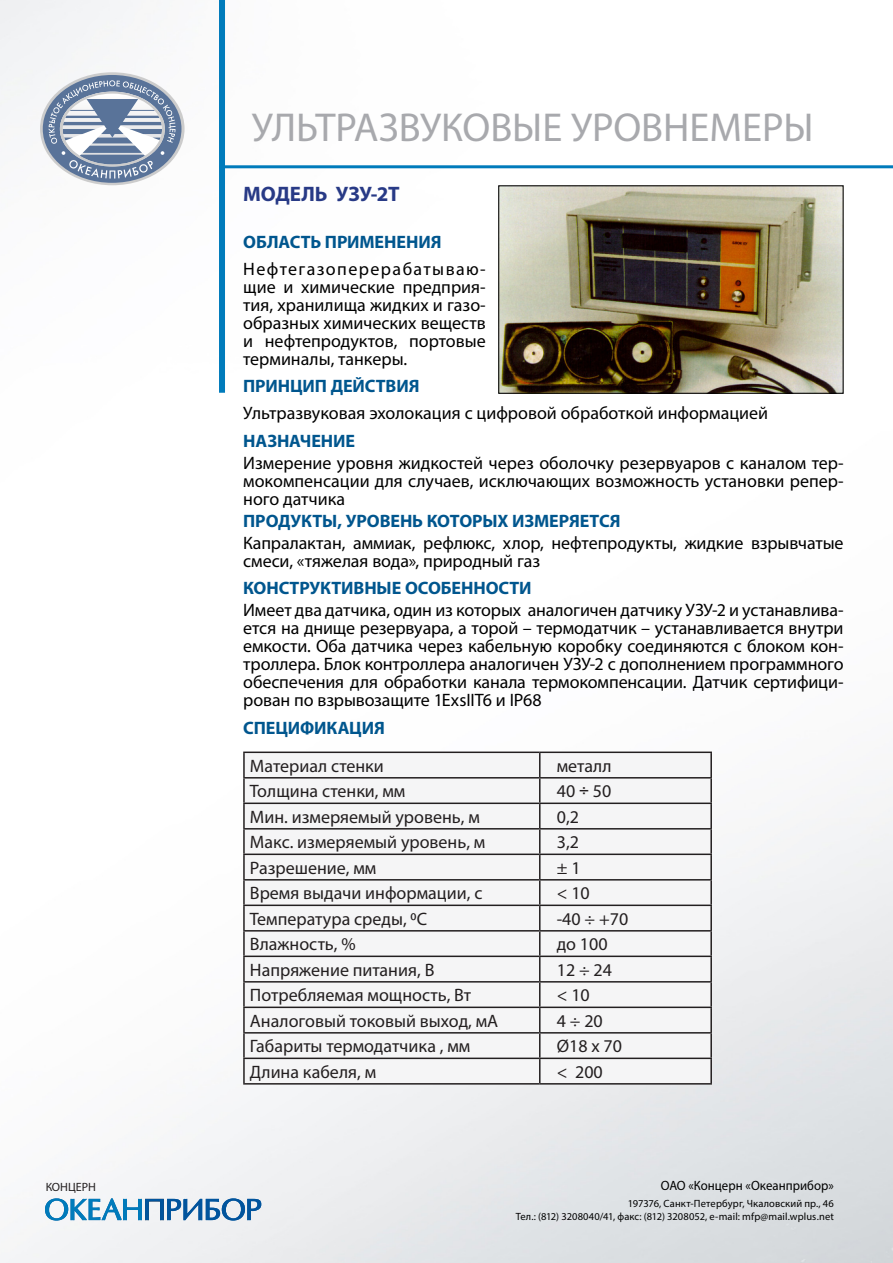
<style>
.page{position:relative;width:893px;height:1263px;background:#fff}
.page>*{position:absolute;margin:0;border:0;box-sizing:border-box;transform-origin:0 0}
.t1{font:40.5px "Myriad Pro";color:#a8a9ad}
.t2{font:700 21px "Myriad Pro";letter-spacing:-.01em;color:#283a86}
.t3{font:18px/18px "Myriad Pro";color:#000;text-align:justify}
.t4{font:18px "Myriad Pro";color:#231f20}
.t5{font:700 18px "Myriad Pro";letter-spacing:-.005em;color:#00568e}
.planst_list_head{font:13.5px "Myriad Pro";color:#000;scale:.95 1}
.t6{font:12px "Myriad Pro";color:#231f20}
.plants_list_addr{font:10.5px/12.6px "Myriad Pro";letter-spacing:.01em;color:#000;text-align:right}
.s1{font-family:"Arial"}
</style>
<div class="page">
<img style="left:0;top:0;width:893px;height:1263px">
<hr style="left:220px;top:0;width:4px;height:393px;background:#007bbb">
<hr style="left:219px;top:166px;width:674px;height:2px;background:#007bbb">
<svg style="left:45px;top:1198px;width:216px;height:22px"></svg>
<svg style="left:40px;top:72px;width:145px;height:113px"></svg>
<div style="left:43px;top:75px;width:138px;height:108px;background:#597399;border-radius:50%"></div>
<svg style="left:49px;top:80px;width:127px;height:99px"></svg>
<img style="left:500px;top:187px;width:342px;height:205px">
<div style="left:498px;top:185px;width:346px;height:209px;border:1px solid #000"></div>
<div style="left:245px;top:753px;width:465px;height:330px;background:#f5f5f6"></div>
<hr style="left:243px;top:751px;width:297px;height:2px;background:#231f20">
<hr style="left:243px;top:753px;width:2px;height:24px;background:#231f20">
<hr style="left:540px;top:751px;width:172px;height:2px;background:#231f20">
<hr style="left:710px;top:753px;width:2px;height:24px;background:#231f20">
<hr style="left:243px;top:777px;width:297px;height:1px;background:#231f20">
<hr style="left:243px;top:778px;width:2px;height:24px;background:#231f20">
<hr style="left:540px;top:777px;width:172px;height:1px;background:#231f20">
<hr style="left:710px;top:778px;width:2px;height:24px;background:#231f20">
<hr style="left:243px;top:802px;width:297px;height:2px;background:#231f20">
<hr style="left:243px;top:804px;width:2px;height:24px;background:#231f20">
<hr style="left:540px;top:802px;width:172px;height:2px;background:#231f20">
<hr style="left:710px;top:804px;width:2px;height:24px;background:#231f20">
<hr style="left:243px;top:828px;width:297px;height:1px;background:#231f20">
<hr style="left:243px;top:829px;width:2px;height:24px;background:#231f20">
<hr style="left:540px;top:828px;width:172px;height:1px;background:#231f20">
<hr style="left:710px;top:829px;width:2px;height:24px;background:#231f20">
<hr style="left:243px;top:853px;width:297px;height:2px;background:#231f20">
<hr style="left:243px;top:855px;width:2px;height:24px;background:#231f20">
<hr style="left:540px;top:853px;width:172px;height:2px;background:#231f20">
<hr style="left:710px;top:855px;width:2px;height:24px;background:#231f20">
<hr style="left:243px;top:879px;width:297px;height:1px;background:#231f20">
<hr style="left:243px;top:880px;width:2px;height:24px;background:#231f20">
<hr style="left:540px;top:879px;width:172px;height:1px;background:#231f20">
<hr style="left:710px;top:880px;width:2px;height:24px;background:#231f20">
<hr style="left:243px;top:904px;width:297px;height:2px;background:#231f20">
<hr style="left:243px;top:906px;width:2px;height:24px;background:#231f20">
<hr style="left:540px;top:904px;width:172px;height:2px;background:#231f20">
<hr style="left:710px;top:906px;width:2px;height:24px;background:#231f20">
<hr style="left:243px;top:930px;width:297px;height:1px;background:#231f20">
<hr style="left:243px;top:931px;width:2px;height:24px;background:#231f20">
<hr style="left:540px;top:930px;width:172px;height:1px;background:#231f20">
<hr style="left:710px;top:931px;width:2px;height:24px;background:#231f20">
<hr style="left:243px;top:955px;width:297px;height:2px;background:#231f20">
<hr style="left:243px;top:957px;width:2px;height:24px;background:#231f20">
<hr style="left:540px;top:955px;width:172px;height:2px;background:#231f20">
<hr style="left:710px;top:957px;width:2px;height:24px;background:#231f20">
<hr style="left:243px;top:981px;width:297px;height:1px;background:#231f20">
<hr style="left:243px;top:982px;width:2px;height:24px;background:#231f20">
<hr style="left:540px;top:981px;width:172px;height:1px;background:#231f20">
<hr style="left:710px;top:982px;width:2px;height:24px;background:#231f20">
<hr style="left:243px;top:1006px;width:297px;height:2px;background:#231f20">
<hr style="left:243px;top:1008px;width:2px;height:24px;background:#231f20">
<hr style="left:540px;top:1006px;width:172px;height:2px;background:#231f20">
<hr style="left:710px;top:1008px;width:2px;height:24px;background:#231f20">
<hr style="left:243px;top:1032px;width:297px;height:1px;background:#231f20">
<hr style="left:243px;top:1033px;width:2px;height:24px;background:#231f20">
<hr style="left:540px;top:1032px;width:172px;height:1px;background:#231f20">
<hr style="left:710px;top:1033px;width:2px;height:24px;background:#231f20">
<hr style="left:243px;top:1057px;width:297px;height:2px;background:#231f20">
<hr style="left:243px;top:1059px;width:2px;height:24px;background:#231f20">
<hr style="left:540px;top:1057px;width:172px;height:2px;background:#231f20">
<svg style="left:539px;top:753px;width:1px;height:330px"></svg>
<hr style="left:710px;top:1059px;width:2px;height:24px;background:#231f20">
<hr style="left:243px;top:1083px;width:297px;height:1px;background:#231f20">
<hr style="left:540px;top:1083px;width:172px;height:1px;background:#231f20">
<p class="t6" style="left:46px;top:1180px;width:52px">КОНЦЕРН</p>
<p class="t1" style="left:252px;top:102px;width:564px">УЛЬТРАЗВУКОВЫЕ УРОВНЕМЕРЫ</p>
<p class="t2" style="left:243px;top:180px;width:158px">МОДЕЛЬ УЗУ-2Т</p>
<p class="t5" style="left:243px;top:230px;width:200px">ОБЛАСТЬ ПРИМЕНЕНИЯ</p>
<p class="t3" style="left:243px;top:259px;width:244px">Нефтегазоперерабатываю&shy;щие и химические предприя&shy;тия, хранилища жидких и газо&shy;образных химических веществ и нефтепродуктов, портовые терминалы, танкеры.</p>
<p class="t5" style="left:243px;top:374px;width:178px">ПРИНЦИП ДЕЙСТВИЯ</p>
<p class="t3" style="left:243px;top:403px;width:527px">Ультразвуковая эхолокация с цифровой обработкой информацией</p>
<p class="t5" style="left:243px;top:429px;width:113px">НАЗНАЧЕНИЕ</p>
<p class="t3" style="left:243px;top:453px;width:602px">Измерение уровня жидкостей через оболочку резервуаров с каналом тер&shy;мокомпенсации для случаев, исключающих возможность установки репер&shy;ного датчика</p>
<p class="t5" style="left:243px;top:509px;width:379px">ПРОДУКТЫ, УРОВЕНЬ КОТОРЫХ ИЗМЕРЯЕТСЯ</p>
<p class="t3" style="left:243px;top:534px;width:602px">Капралактан, аммиак, рефлюкс, хлор, нефтепродукты, жидкие взрывчатые смеси, «тяжелая вода», природный газ</p>
<p class="t5" style="left:243px;top:576px;width:290px">КОНСТРУКТИВНЫЕ ОСОБЕННОСТИ</p>
<p class="t3" style="left:243px;top:601px;width:602px">Имеет два датчика, один из которых аналогичен датчику УЗУ-2 и устанавлива&shy;ется на днище резервуара, а торой – термодатчик – устанавливается внутри емкости. Оба датчика через кабельную коробку соединяются с блоком кон&shy;троллера. Блок контроллера аналогичен УЗУ-2 с дополнением программного обеспечения для обработки канала термокомпенсации. Датчик сертифици&shy;рован по взрывозащите 1ЕxsIIT6 и IP68</p>
<p class="t5" style="left:243px;top:716px;width:143px">СПЕЦИФИКАЦИЯ</p>
<p class="t4" style="left:250px;top:755px;width:135px">Материал стенки</p>
<p class="t4" style="left:557px;top:755px;width:56px">металл</p>
<p class="t4" style="left:250px;top:780px;width:157px">Толщина стенки, мм</p>
<p class="t4" style="left:557px;top:780px;width:56px">40 <span class="s1">÷</span> 50</p>
<p class="t4" style="left:250px;top:806px;width:231px">Мин. измеряемый уровень, м</p>
<p class="t4" style="left:557px;top:806px;width:24px">0,2</p>
<p class="t4" style="left:250px;top:831px;width:237px">Макс. измеряемый уровень, м</p>
<p class="t4" style="left:557px;top:831px;width:24px">3,2</p>
<p class="t4" style="left:250px;top:857px;width:128px">Разрешение, мм</p>
<p class="t4" style="left:557px;top:857px;width:25px">± 1</p>
<p class="t4" style="left:250px;top:882px;width:234px">Время выдачи информации, с</p>
<p class="t4" style="left:557px;top:882px;width:35px">&lt; 10</p>
<p class="t4" style="left:250px;top:908px;width:179px">Температура среды, 0С</p>
<p class="t4" style="left:557px;top:908px;width:73px">-40 ÷ +70</p>
<p class="t4" style="left:250px;top:933px;width:107px">Влажность, %</p>
<p class="t4" style="left:557px;top:933px;width:52px">до 100</p>
<p class="t4" style="left:250px;top:959px;width:186px">Напряжение питания, В</p>
<p class="t4" style="left:557px;top:959px;width:57px">12 ÷ 24</p>
<p class="t4" style="left:250px;top:984px;width:223px">Потребляемая мощность, Вт</p>
<p class="t4" style="left:557px;top:984px;width:35px">&lt; 10</p>
<p class="t4" style="left:250px;top:1010px;width:250px">Аналоговый токовый выход, мА</p>
<p class="t4" style="left:557px;top:1010px;width:48px">4 ÷ 20</p>
<p class="t4" style="left:250px;top:1035px;width:222px">Габариты термодатчика , мм</p>
<p class="t4" style="left:557px;top:1035px;width:67px">Ø18 х 70</p>
<p class="t4" style="left:250px;top:1061px;width:128px">Длина кабеля, м</p>
<p class="t4" style="left:557px;top:1061px;width:48px">&lt; 200</p>
<p class="planst_list_head" style="left:661px;top:1177px;width:184px">ОАО «Концерн «Океанприбор»</p>
<p class="plants_list_addr" style="left:516px;top:1197px;width:320px">197376, Санкт-Петербург, Чкаловский пр., 46<br>Тел.: (812) 3208040/41, факс: (812) 3208052, e-mail: mfp@mail.wplus.net</p>
</div>
